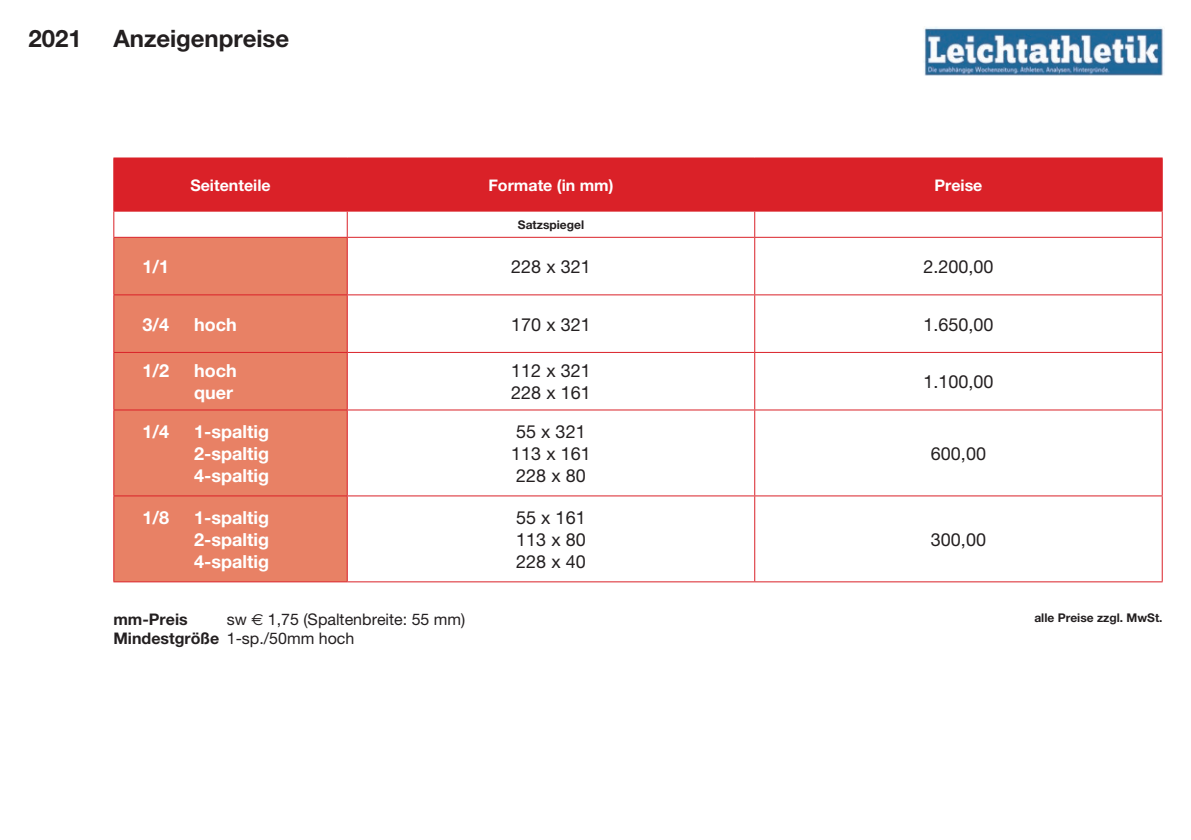
<style>
.page{position:relative;width:1191px;height:840px;background:#fff}
.page>*{position:absolute;margin:0;border:0;box-sizing:border-box;transform-origin:0 0}
.t1{font:700 24px "Helvetica Neue";color:#231f20}
.t2{font:18px/21.6px "Helvetica Neue";color:#231f20}
.t3{font:700 18px/21.6px "Helvetica Neue";color:#fff;text-align:justify}
.t4{font:16px/19.2px "Helvetica Neue";color:#231f20}
.t5{font:700 16px "Helvetica Neue";color:#fff}
.t6{font:700 16px "Helvetica Neue";color:#231f20}
.t7{font:700 12px "Helvetica Neue";color:#231f20}
.s1{font-family:"Euro Sans"}
.s2{font-weight:700}
</style>
<div class="page">
<div style="left:114px;top:158px;width:1047px;height:52px;background:#da2128"></div>
<svg style="left:348px;top:211px;width:813px;height:370px"></svg>
<div style="left:114px;top:238px;width:233px;height:343px;background:#e88165"></div>
<hr style="left:113px;top:157px;width:234px;height:1px;background:#da2128">
<hr style="left:113px;top:158px;width:1px;height:52px;background:#da2128">
<hr style="left:347px;top:157px;width:407px;height:1px;background:#da2128">
<hr style="left:347px;top:158px;width:1px;height:52px;background:#da2128">
<hr style="left:754px;top:157px;width:408px;height:1px;background:#da2128">
<hr style="left:754px;top:158px;width:1px;height:52px;background:#da2128">
<hr style="left:1161px;top:158px;width:1px;height:52px;background:#da2128">
<hr style="left:113px;top:210px;width:234px;height:1px;background:#da2128">
<svg style="left:113px;top:211px;width:1px;height:26px"></svg>
<hr style="left:347px;top:210px;width:407px;height:1px;background:#da2128">
<svg style="left:347px;top:211px;width:1px;height:26px"></svg>
<hr style="left:754px;top:210px;width:408px;height:1px;background:#da2128">
<svg style="left:754px;top:211px;width:1px;height:26px"></svg>
<svg style="left:1161px;top:211px;width:1px;height:26px"></svg>
<hr style="left:113px;top:237px;width:234px;height:1px;background:#da2128">
<hr style="left:113px;top:237px;width:1px;height:57px;background:#da2128">
<hr style="left:347px;top:237px;width:407px;height:1px;background:#da2128">
<hr style="left:347px;top:237px;width:1px;height:57px;background:#da2128">
<hr style="left:754px;top:237px;width:408px;height:1px;background:#da2128">
<hr style="left:754px;top:237px;width:1px;height:57px;background:#da2128">
<hr style="left:1161px;top:237px;width:1px;height:57px;background:#da2128">
<hr style="left:113px;top:294px;width:234px;height:1px;background:#da2128">
<hr style="left:113px;top:295px;width:1px;height:57px;background:#da2128">
<hr style="left:347px;top:294px;width:407px;height:1px;background:#da2128">
<hr style="left:347px;top:295px;width:1px;height:57px;background:#da2128">
<hr style="left:754px;top:294px;width:408px;height:1px;background:#da2128">
<hr style="left:754px;top:295px;width:1px;height:57px;background:#da2128">
<hr style="left:1161px;top:295px;width:1px;height:57px;background:#da2128">
<hr style="left:113px;top:352px;width:234px;height:1px;background:#da2128">
<hr style="left:113px;top:352px;width:1px;height:57px;background:#da2128">
<hr style="left:347px;top:352px;width:407px;height:1px;background:#da2128">
<hr style="left:347px;top:352px;width:1px;height:57px;background:#da2128">
<hr style="left:754px;top:352px;width:408px;height:1px;background:#da2128">
<hr style="left:754px;top:352px;width:1px;height:57px;background:#da2128">
<hr style="left:1161px;top:352px;width:1px;height:57px;background:#da2128">
<hr style="left:113px;top:409px;width:234px;height:1px;background:#da2128">
<hr style="left:113px;top:410px;width:1px;height:85px;background:#da2128">
<hr style="left:347px;top:409px;width:407px;height:1px;background:#da2128">
<hr style="left:347px;top:410px;width:1px;height:85px;background:#da2128">
<hr style="left:754px;top:409px;width:408px;height:1px;background:#da2128">
<hr style="left:754px;top:410px;width:1px;height:85px;background:#da2128">
<hr style="left:1161px;top:410px;width:1px;height:85px;background:#da2128">
<hr style="left:113px;top:495px;width:234px;height:1px;background:#da2128">
<hr style="left:113px;top:496px;width:1px;height:85px;background:#da2128">
<hr style="left:347px;top:495px;width:407px;height:1px;background:#da2128">
<hr style="left:347px;top:496px;width:1px;height:85px;background:#da2128">
<hr style="left:754px;top:495px;width:408px;height:1px;background:#da2128">
<hr style="left:754px;top:496px;width:1px;height:85px;background:#da2128">
<hr style="left:1161px;top:496px;width:1px;height:85px;background:#da2128">
<hr style="left:113px;top:581px;width:234px;height:1px;background:#da2128">
<hr style="left:347px;top:581px;width:407px;height:1px;background:#da2128">
<hr style="left:754px;top:581px;width:408px;height:1px;background:#da2128">
<img style="left:923px;top:27px;width:241px;height:48px">
<h1 class="t1" style="left:28px;top:24px;width:55px">2021</h1>
<h1 class="t1" style="left:113px;top:24px;width:177px">Anzeigenpreise</h1>
<p class="t5" style="left:190px;top:175px;width:82px">Seitenteile</p>
<p class="t5" style="left:488px;top:175px;width:126px">Formate (in mm)</p>
<p class="t5" style="left:934px;top:175px;width:49px">Preise</p>
<p class="t7" style="left:518px;top:217px;width:68px">Satzspiegel</p>
<p class="t3" style="left:143px;top:255px;width:28px">1/1</p>
<p class="t2" style="left:511px;top:255px;width:81px">228 x 321</p>
<p class="t2" style="left:923px;top:255px;width:72px">2.200,00</p>
<p class="t3" style="left:143px;top:313px;width:28px">3/4</p>
<p class="t3" style="left:194px;top:313px;width:44px">hoch</p>
<p class="t2" style="left:511px;top:313px;width:81px">170 x 321</p>
<p class="t2" style="left:923px;top:313px;width:72px">1.650,00</p>
<p class="t3" style="left:143px;top:359px;width:28px">1/2</p>
<p class="t3" style="left:194px;top:359px;width:44px">hoch quer</p>
<p class="t2" style="left:511px;top:360px;width:81px">112 x 321<br>228 x 161</p>
<p class="t2" style="left:923px;top:370px;width:72px">1.100,00</p>
<p class="t3" style="left:143px;top:420px;width:28px">1/4</p>
<p class="t3" style="left:194px;top:420px;width:76px">1-spaltig 2-spaltig 4-spaltig</p>
<p class="t2" style="left:511px;top:420px;width:81px">55 x 321<br>113 x 161<br>228 x 80</p>
<p class="t2" style="left:931px;top:442px;width:57px">600,00</p>
<p class="t3" style="left:143px;top:506px;width:28px">1/8</p>
<p class="t3" style="left:194px;top:506px;width:76px">1-spaltig 2-spaltig 4-spaltig</p>
<p class="t2" style="left:516px;top:506px;width:71px;text-align:justify">55 x 161<br>113 x 80<br>228 x 40</p>
<p class="t2" style="left:931px;top:528px;width:57px">300,00</p>
<p class="t4" style="left:113px;top:609px;width:353px;text-indent:113px">sw <span class="s1">€</span> 1,75 (Spaltenbreite: 55 mm)<br><span class="s2">Mindestgröße</span> 1-sp./50mm hoch</p>
<p class="t7" style="left:1034px;top:609px;width:130px">alle Preise zzgl. MwSt.</p>
<p class="t6" style="left:113px;top:609px;width:76px">mm-Preis</p>
</div>
